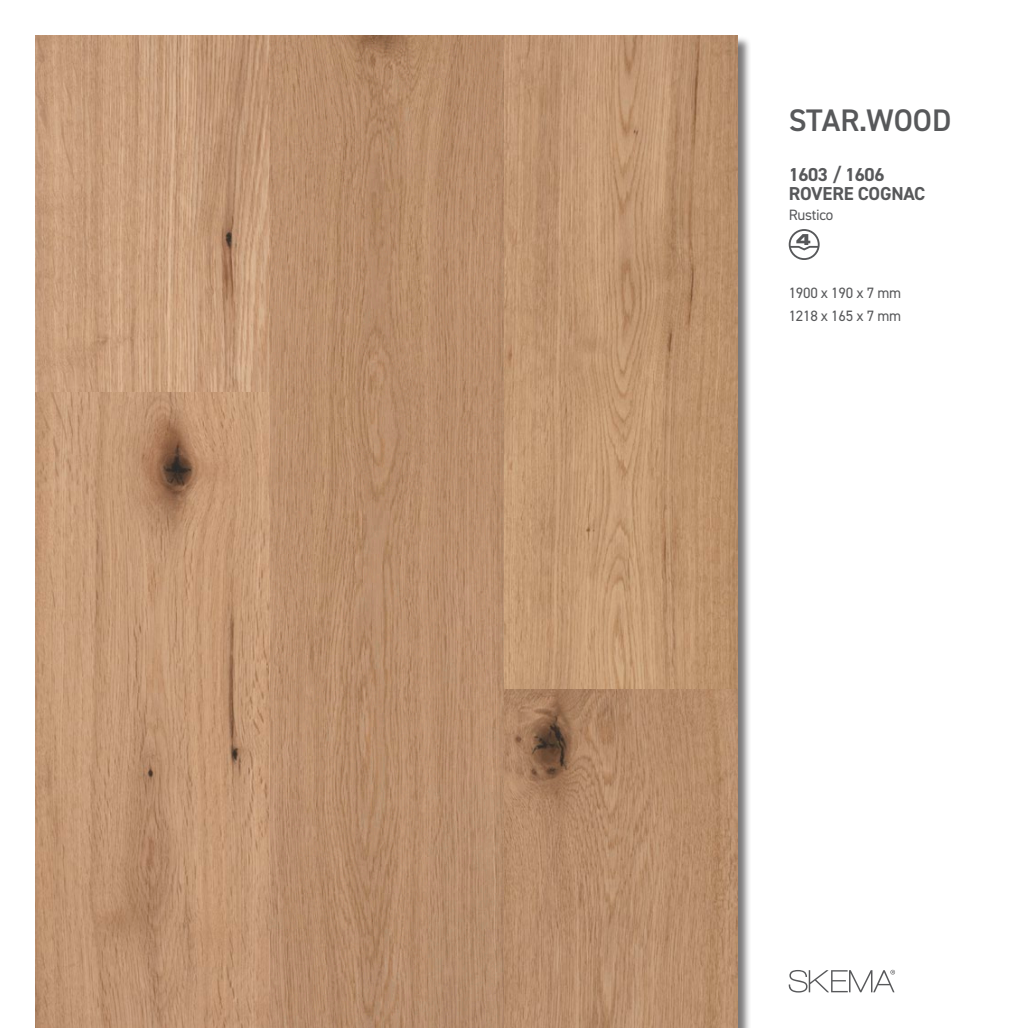
<style>
.page{position:relative;width:1028px;height:1028px;background:#fff}
.page>*{position:absolute;margin:0;border:0;box-sizing:border-box;transform-origin:0 0}
.t1{font:600 31.25px "DIN2014";color:#57585a}
.t2{font:700 18.75px "DIN2014";letter-spacing:-.02em;color:#57585a}
.t3{font:15px "DIN2014";letter-spacing:-.02em;color:#57585a}
</style>
<div class="page">
<img style="left:35px;top:35px;width:702px;height:993px">
<svg style="left:788px;top:969px;width:107px;height:23px"></svg>
<div style="left:788px;top:229px;width:31px;height:31px;border:2px solid #57585a;border-radius:50%"></div>
<svg style="left:789px;top:234px;width:29px;height:17px"></svg>
<p class="t1" style="left:788px;top:99px;width:164px">STAR.WOOD</p>
<p class="t2" style="left:788px;top:162px;width:97px">1603 / 1606</p>
<p class="t2" style="left:788px;top:180px;width:138px">ROVERE COGNAC</p>
<p class="t3" style="left:788px;top:206px;width:46px">Rustico</p>
<p class="t3" style="left:788px;top:284px;width:114px">1900 x 190 x 7 mm</p>
<p class="t3" style="left:788px;top:306px;width:114px">1218 x 165 x 7 mm</p>
</div>
